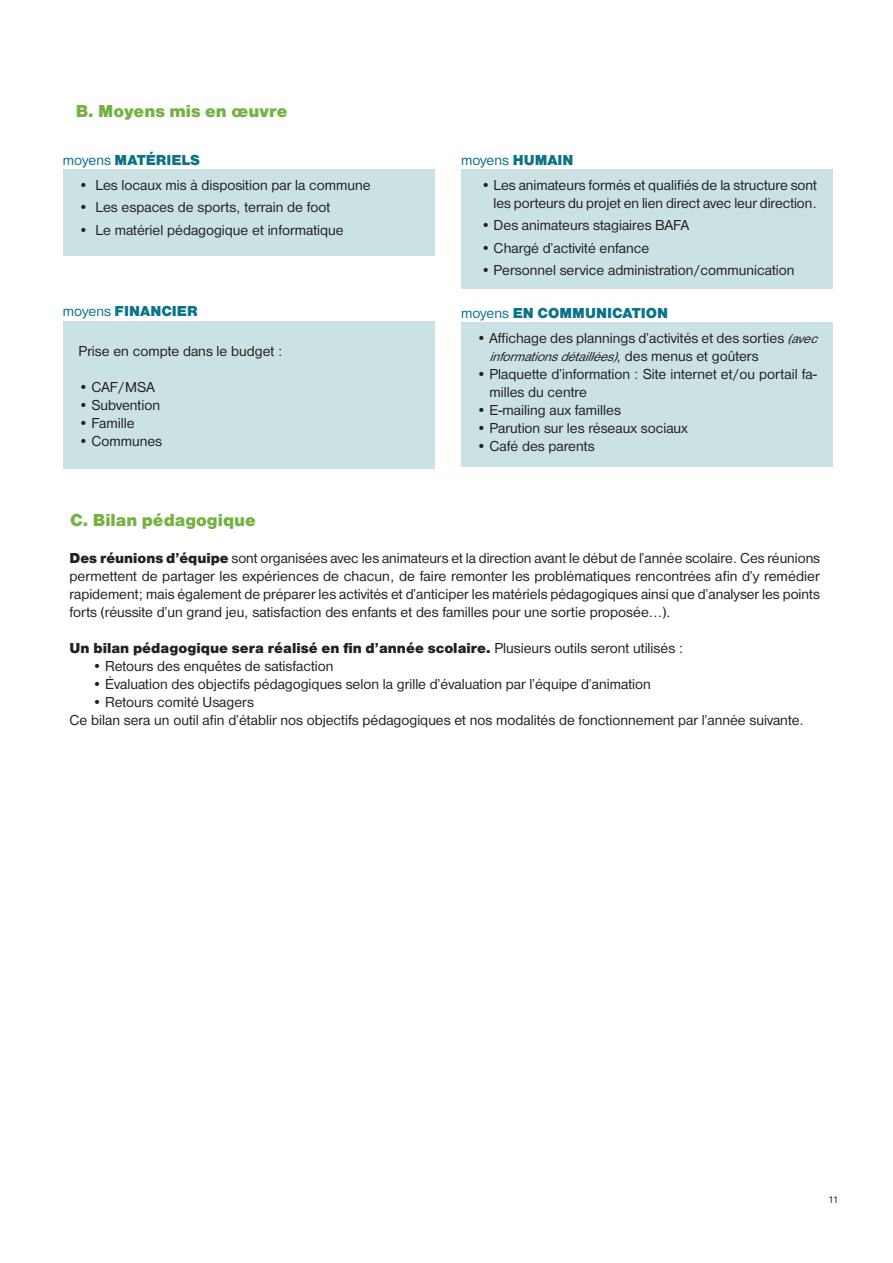
<style>
.page{position:relative;width:893px;height:1263px;background:#fff}
.page>*{position:absolute;margin:0;border:0;box-sizing:border-box;transform-origin:0 0}
.t1{font:18px "Nimbus Sans DOT Blac";color:#75b143}
.t2{font:15px/18px "Nimbus Sans DOT";color:#231f20;text-align:justify}
.t3{font:15px "Nimbus Sans DOT Blac";color:#231f20}
.t4{font:15px "Nimbus Sans DOT Blac";color:#0a7388}
.t5{font:15px "Nimbus Sans DOT";color:#0a7388}
.t6{font:italic 13.5px "Nimbus Sans DOT";color:#231f20}
.t7{font:10.5px "Nimbus Sans DOT";color:#231f20}
.s1{font-family:"Nimbus Sans DOT"}
.s2{font-family:"Nimbus Sans DOT Blac"}
.s3{font-style:italic;font-size:13.5px}
.s4{font-style:normal;font-size:15px}
</style>
<div class="page">
<div style="left:461px;top:169px;width:371px;height:120px;background:#cbe2e4"></div>
<div style="left:63px;top:169px;width:371px;height:87px;background:#cbe2e4"></div>
<div style="left:63px;top:321px;width:371px;height:148px;background:#cbe2e4"></div>
<div style="left:461px;top:322px;width:371px;height:145px;background:#cbe2e4"></div>
<p class="t1" style="left:76px;top:100px;width:213px">B. Moyens mis en œuvre</p>
<p class="t4" style="left:63px;top:151px;width:139px"><span class="s1">moyens</span> MATÉRIELS</p>
<p class="t2" style="left:79px;top:176px;width:293px">• Les locaux mis à disposition par la commune</p>
<p class="t2" style="left:79px;top:199px;width:253px">• Les espaces de sports, terrain de foot</p>
<p class="t2" style="left:79px;top:221px;width:267px">• Le matériel pédagogique et informatique</p>
<p class="t4" style="left:63px;top:303px;width:136px"><span class="s1">moyens</span> FINANCIER</p>
<p class="t2" style="left:79px;top:342px;width:206px">Prise en compte dans le budget :</p>
<p class="t2" style="left:79px;top:378px;width:78px">• CAF/MSA</p>
<p class="t2" style="left:79px;top:396px;width:83px">• Subvention</p>
<p class="t2" style="left:79px;top:414px;width:58px">• Famille</p>
<p class="t2" style="left:79px;top:432px;width:85px">• Communes</p>
<p class="t5" style="left:461px;top:151px;width:114px">moyens <span class="s2">HUMAIN</span></p>
<p class="t2" style="left:481px;top:176px;width:338px;text-align:right">• Les animateurs formés et qualifiés de la structure sont les porteurs du projet en lien direct avec leur direction.</p>
<p class="t2" style="left:481px;top:217px;width:210px">• Des animateurs stagiaires BAFA</p>
<p class="t2" style="left:481px;top:239px;width:170px">• Chargé d’activité enfance</p>
<p class="t2" style="left:481px;top:262px;width:315px">• Personnel service administration/communication</p>
<p class="t4" style="left:461px;top:304px;width:209px"><span class="s1">moyens</span> EN COMMUNICATION</p>
<p class="t2" style="left:477px;top:329px;width:347px">• Affichage des plannings d’activités et des sorties <span class="s3">(avec</span></p>
<p class="t6" style="left:489px;top:349px;width:271px">informationsdétaillées)<span class="s4">, d e s m e n u s e t g o û t e r s</span></p>
<p class="t2" style="left:489px;top:365px;width:329px;text-indent:-13px">• Plaquette d’information : Site internet et/ou portail fa&shy;milles du centre</p>
<p class="t2" style="left:477px;top:401px;width:146px">• E-mailing aux familles</p>
<p class="t2" style="left:477px;top:419px;width:213px">• Parution sur les réseaux sociaux</p>
<p class="t2" style="left:477px;top:437px;width:119px">• Café des parents</p>
<p class="t1" style="left:70px;top:510px;width:187px">C. Bilan pédagogique</p>
<p class="t2" style="left:70px;top:549px;width:752px"><span class="s2">Des réunions d’équipe</span> sont organisées avec les animateurs et la direction avant le début de l’année scolaire. Ces réunions permettent de partager les expériences de chacun, de faire remonter les problématiques rencontrées afin d’y remédier rapidement; mais également de préparer les activités et d’anticiper les matériels pédagogiques ainsi que d’analyser les points forts (réussite d’un grand jeu, satisfaction des enfants et des familles pour une sortie proposée…).</p>
<p class="t3" style="left:70px;top:639px;width:615px">Un bilan pédagogique sera réalisé en fin d’année scolaire. <span class="s1">Plusieurs outils seront utilisés :</span></p>
<p class="t2" style="left:92px;top:657px;width:243px">• Retours des enquêtes de satisfaction</p>
<p class="t2" style="left:92px;top:675px;width:560px">• Évaluation des objectifs pédagogiques selon la grille d’évaluation par l’équipe d’animation</p>
<p class="t2" style="left:92px;top:693px;width:163px">• Retours comité Usagers</p>
<p class="t2" style="left:70px;top:711px;width:736px">Ce bilan sera un outil afin d’établir nos objectifs pédagogiques et nos modalités de fonctionnement par l’année suivante.</p>
<p class="t7" style="left:828px;top:1193px;width:12px">11</p>
</div>
